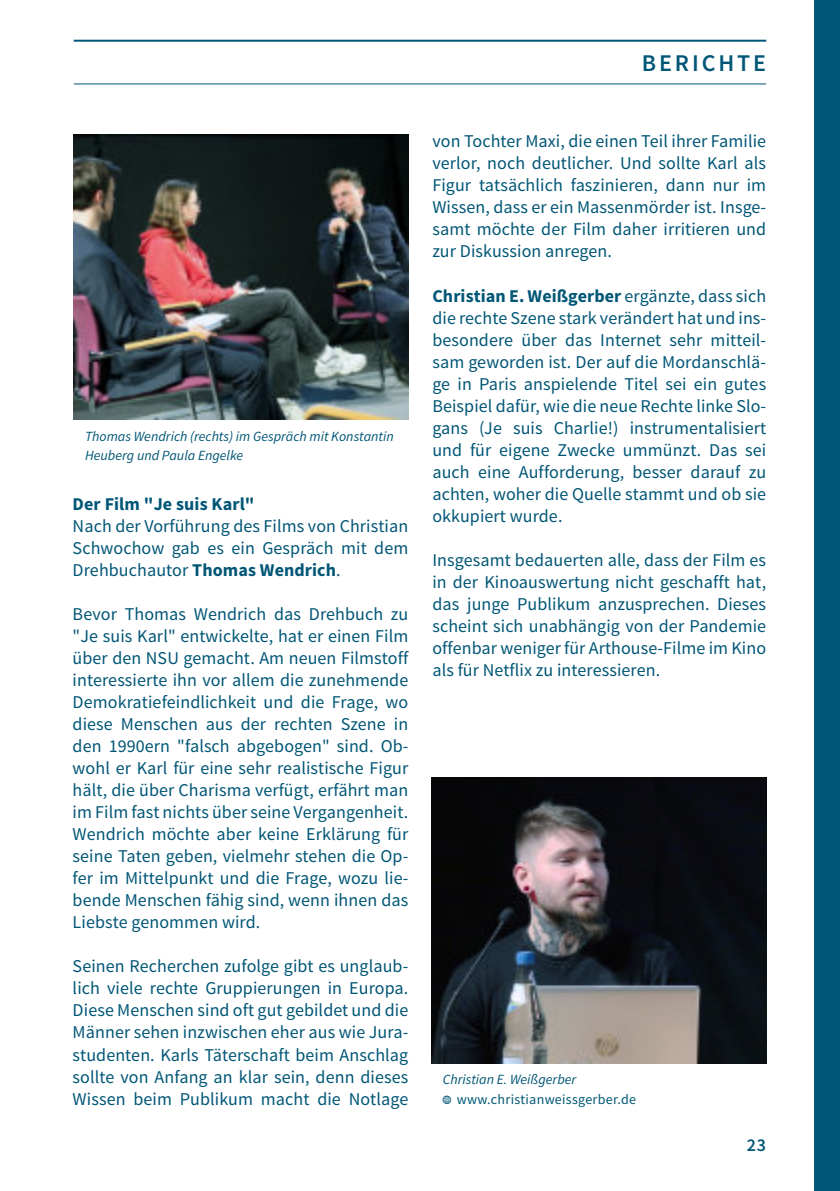
<style>
.page{position:relative;width:840px;height:1191px;background:#fff}
.page>*{position:absolute;margin:0;border:0;box-sizing:border-box;transform-origin:0 0}
.t1{font:600 24px "Source Sans Pro";letter-spacing:.12em;color:#005676}
.t2{font:18px/22px "Source Sans Pro";letter-spacing:.005em;color:#005676;text-align:justify}
.t3{font:700 18px "Source Sans Pro";letter-spacing:.005em;color:#005676}
.t4{font:600 18px "Source Sans Pro";color:#005676}
.t5{font:italic 14px/18.6px "Source Sans Pro";color:#005676}
.t6{font:14px "Source Sans Pro";letter-spacing:.02em;color:#005676}
.s1{font-weight:700}
</style>
<div class="page">
<div style="left:814px;top:0;width:25px;height:1191px;background:#005676"></div>
<hr style="left:74px;top:84px;width:691px;height:1px;background:#005676">
<hr style="left:74px;top:40px;width:691px;height:2px;background:#005676">
<img style="left:74px;top:135px;width:334px;height:285px">
<img style="left:431px;top:777px;width:334px;height:286px">
<h1 class="t1" style="left:641px;top:53px;width:126px">BERICHTE</h1>
<p class="t5" style="left:85px;top:428px;width:310px">Thomas Wendrich (rechts) im Gespräch mit Konstantin<br>Heuberg und Paula Engelke</p>
<p class="t3" style="left:73px;top:497px;width:183px">Der Film "Je suis Karl"</p>
<p class="t2" style="left:73px;top:517px;width:337px">Nach der Vorführung des Films von Christian Schwochow gab es ein Gespräch mit dem Drehbuchautor <span class="s1">Thomas Wendrich</span>.</p>
<p class="t2" style="left:73px;top:605px;width:337px">Bevor Thomas Wendrich das Drehbuch zu "Je suis Karl" entwickelte, hat er einen Film über den NSU gemacht. Am neuen Filmstoff interessierte ihn vor allem die zunehmende Demokratiefeindlichkeit und die Frage, wo diese Menschen aus der rechten Szene in den 1990ern "falsch abgebogen" sind. Ob&shy;wohl er Karl für eine sehr realistische Figur hält, die über Charisma verfügt, erfährt man im Film fast nichts über seine Vergangenheit.<br>Wendrich möchte aber keine Erklärung für seine Taten geben, vielmehr stehen die Op&shy;fer im Mittelpunkt und die Frage, wozu lie&shy;bende Menschen fähig sind, wenn ihnen das Liebste genommen wird.</p>
<p class="t2" style="left:73px;top:957px;width:337px">Seinen Recherchen zufolge gibt es unglaub&shy;lich viele rechte Gruppierungen in Europa.<br>Diese Menschen sind oft gut gebildet und die Männer sehen inzwischen eher aus wie Jura&shy;studenten. Karls Täterschaft beim Anschlag sollte von Anfang an klar sein, denn dieses Wissen beim Publikum macht die Notlage</p>
<p class="t2" style="left:432px;top:132px;width:335px">von Tochter Maxi, die einen Teil ihrer Familie verlor, noch deutlicher. Und sollte Karl als Figur tatsächlich faszinieren, dann nur im Wissen, dass er ein Massenmörder ist. Insge&shy;samt möchte der Film daher irritieren und zur Diskussion anregen.</p>
<p class="t2" style="left:432px;top:286px;width:335px"><span class="s1">Christian E. Weißgerber</span> ergänzte, dass sich die rechte Szene stark verändert hat und ins&shy;besondere über das Internet sehr mitteil&shy;sam geworden ist. Der auf die Mordanschlä&shy;ge in Paris anspielende Titel sei ein gutes Beispiel dafür, wie die neue Rechte linke Slo&shy;gans (Je suis Charlie!) instrumentalisiert und für eigene Zwecke ummünzt. Das sei auch eine Aufforderung, besser darauf zu achten, woher die Quelle stammt und ob sie okkupiert wurde.</p>
<p class="t2" style="left:432px;top:550px;width:335px">Insgesamt bedauerten alle, dass der Film es in der Kinoauswertung nicht geschafft hat, das junge Publikum anzusprechen. Dieses scheint sich unabhängig von der Pandemie offenbar weniger für Arthouse-Filme im Kino als für Netflix zu interessieren.</p>
<p class="t5" style="left:442px;top:1071px;width:135px">Christian E. Weißgerber</p>
<p class="t6" style="left:456px;top:1093px;width:181px">www.christianweissgerber.de</p>
<p class="t4" style="left:746px;top:1137px;width:21px">23</p>
</div>
